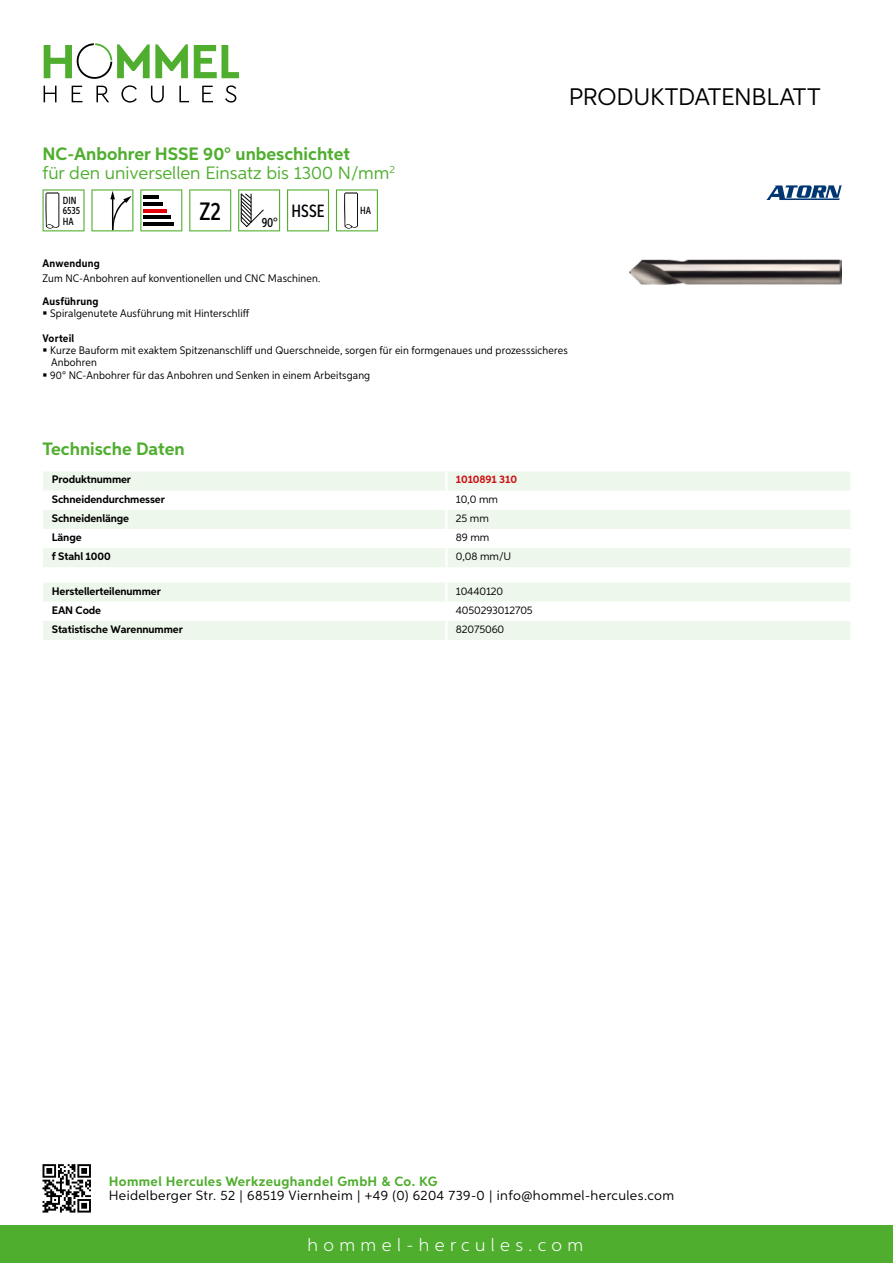
<style>
.page{position:relative;width:893px;height:1263px;background:#fff}
.page>*{position:absolute;margin:0;border:0;box-sizing:border-box;transform-origin:0 0}
.t1{font:500 25.2px "Aspira XX Nar";color:#000}
.t2{font:24px "Aspira";letter-spacing:-.01em;color:#000}
.t3{font:18px/19.8px "Aspira";color:#50ae2f}
.t4{font:300 18px "Aspira";letter-spacing:.3em;color:#fff}
.t5{font:700 18px "Aspira";color:#50ae2f}
.t6{font:500 17.85px "Aspira XX Nar";color:#000}
.t7{font:13.5px "Aspira";letter-spacing:.03em;color:#000}
.t8{font:700 13.5px "Aspira";letter-spacing:.03em;color:#50ae2f}
.t9{font:500 13.35px "Aspira XX Nar";color:#000}
.t10{font:10.95px/12.5px "Aspira Nar";letter-spacing:.015em;color:#000}
.t11{font:700 10.95px "Aspira";letter-spacing:-.01em;color:#000}
.t12{font:10.95px "Aspira";letter-spacing:-.01em;color:#000}
.t13{font:700 10.95px "Aspira Nar";letter-spacing:.02em;color:#000}
.t14{font:700 10.95px "Aspira";letter-spacing:-.01em;color:#cd1013}
.t15{font:500 10.35px/10.4px "Aspira XX Nar";color:#000}
.s1{font-weight:700}
</style>
<div class="page">
<div style="left:0;top:1226px;width:893px;height:37px;background:#50ae2f"></div>
<svg style="left:43px;top:1164px;width:48px;height:48px"></svg>
<svg style="left:194px;top:45px;width:45px;height:33px"></svg>
<svg style="left:44px;top:43px;width:144px;height:36px"></svg>
<svg style="left:44px;top:86px;width:13px;height:16px"></svg>
<svg style="left:72px;top:86px;width:10px;height:16px"></svg>
<svg style="left:96px;top:86px;width:13px;height:16px"></svg>
<svg style="left:121px;top:85px;width:16px;height:18px"></svg>
<svg style="left:151px;top:86px;width:13px;height:17px"></svg>
<svg style="left:179px;top:86px;width:10px;height:16px"></svg>
<svg style="left:202px;top:86px;width:11px;height:16px"></svg>
<svg style="left:225px;top:85px;width:11px;height:18px"></svg>
<div style="left:43px;top:472px;width:807px;height:95px;background:#eef7eb"></div>
<svg style="left:43px;top:491px;width:807px;height:57px"></svg>
<hr style="left:445px;top:471px;width:3px;height:20px;background:#fff">
<hr style="left:445px;top:491px;width:3px;height:19px;background:#fff">
<hr style="left:445px;top:510px;width:3px;height:19px;background:#fff">
<hr style="left:445px;top:529px;width:3px;height:19px;background:#fff">
<hr style="left:445px;top:548px;width:3px;height:19px;background:#fff">
<svg style="left:43px;top:583px;width:807px;height:57px"></svg>
<hr style="left:445px;top:621px;width:3px;height:19px;background:#fff">
<svg style="left:43px;top:189px;width:42px;height:42px"></svg>
<svg style="left:91px;top:189px;width:42px;height:42px"></svg>
<svg style="left:140px;top:189px;width:42px;height:42px"></svg>
<hr style="left:144px;top:196px;width:15px;height:3px;background:#000">
<hr style="left:144px;top:202px;width:19px;height:4px;background:#000">
<hr style="left:144px;top:209px;width:23px;height:3px;background:#e3000b">
<hr style="left:144px;top:216px;width:27px;height:3px;background:#000">
<hr style="left:144px;top:222px;width:30px;height:4px;background:#000">
<svg style="left:189px;top:189px;width:42px;height:42px"></svg>
<svg style="left:238px;top:189px;width:42px;height:42px"></svg>
<svg style="left:287px;top:189px;width:42px;height:42px"></svg>
<svg style="left:336px;top:189px;width:42px;height:42px"></svg>
<img style="left:629px;top:259px;width:213px;height:25px">
<svg style="left:766px;top:185px;width:76px;height:15px"></svg>
<h3 class="t3" style="left:43px;top:143px;width:354px"><span class="s1">NC-Anbohrer HSSE 90° unbeschichtet<br></span>für den universellen Einsatz bis 1300 N/mm<sup>2</sup></h3>
<p class="t15" style="left:63px;top:195px;width:19px">DIN<br>6535<br>HA</p>
<h1 class="t1" style="left:200px;top:196px;width:23px">Z2</h1>
<p class="t9" style="left:262px;top:215px;width:18px">90°</p>
<h3 class="t6" style="left:292px;top:200px;width:34px">HSSE</h3>
<p class="t15" style="left:360px;top:205px;width:12px">HA</p>
<h2 class="t2" style="left:569px;top:82px;width:253px">Produktdatenblatt</h2>
<p class="t13" style="left:43px;top:257px;width:59px">Anwendung</p>
<p class="t10" style="left:43px;top:272px;width:279px">Zum NC-Anbohren auf konventionellen und CNC Maschinen.</p>
<p class="t13" style="left:43px;top:294px;width:58px">Ausführung</p>
<p class="t10" style="left:50px;top:307px;width:201px">Spiralgenutete Ausführung mit Hinterschliff</p>
<p class="t13" style="left:43px;top:331px;width:33px">Vorteil</p>
<p class="t10" style="left:50px;top:344px;width:519px">Kurze Bauform mit exaktem Spitzenanschliff und Querschneide, sorgen für ein formgenaues und prozesssicheres<br>Anbohren<br>90° NC-Anbohrer für das Anbohren und Senken in einem Arbeitsgang</p>
<h3 class="t5" style="left:43px;top:437px;width:144px">Technische Daten</h3>
<p class="t11" style="left:52px;top:473px;width:81px">Produktnummer</p>
<p class="t14" style="left:456px;top:473px;width:63px">1010891 310</p>
<p class="t11" style="left:52px;top:492px;width:115px">Schneidendurchmesser</p>
<p class="t12" style="left:456px;top:492px;width:44px">10,0 mm</p>
<p class="t11" style="left:52px;top:511px;width:79px">Schneidenlänge</p>
<p class="t12" style="left:456px;top:511px;width:35px">25 mm</p>
<p class="t11" style="left:52px;top:530px;width:31px">Länge</p>
<p class="t12" style="left:456px;top:530px;width:35px">89 mm</p>
<p class="t11" style="left:52px;top:549px;width:60px">f Stahl 1000</p>
<p class="t12" style="left:456px;top:549px;width:55px">0,08 mm/U</p>
<p class="t11" style="left:52px;top:584px;width:111px">Herstellerteilenummer</p>
<p class="t12" style="left:456px;top:584px;width:49px">10440120</p>
<p class="t11" style="left:52px;top:603px;width:51px">EAN Code</p>
<p class="t12" style="left:456px;top:603px;width:78px">4050293012705</p>
<p class="t11" style="left:52px;top:622px;width:132px">Statistische Warennummer</p>
<p class="t12" style="left:456px;top:622px;width:50px">82075060</p>
<p class="t8" style="left:109px;top:1172px;width:330px">Hommel Hercules Werkzeughandel GmbH &amp; Co. KG</p>
<p class="t7" style="left:109px;top:1187px;width:567px">Heidelberger Str. 52 | 68519 Viernheim | +49 (0) 6204 739-0 | info@hommel-hercules.com</p>
<h3 class="t4" style="left:307px;top:1234px;width:277px">hommel-hercules.com</h3>
</div>
